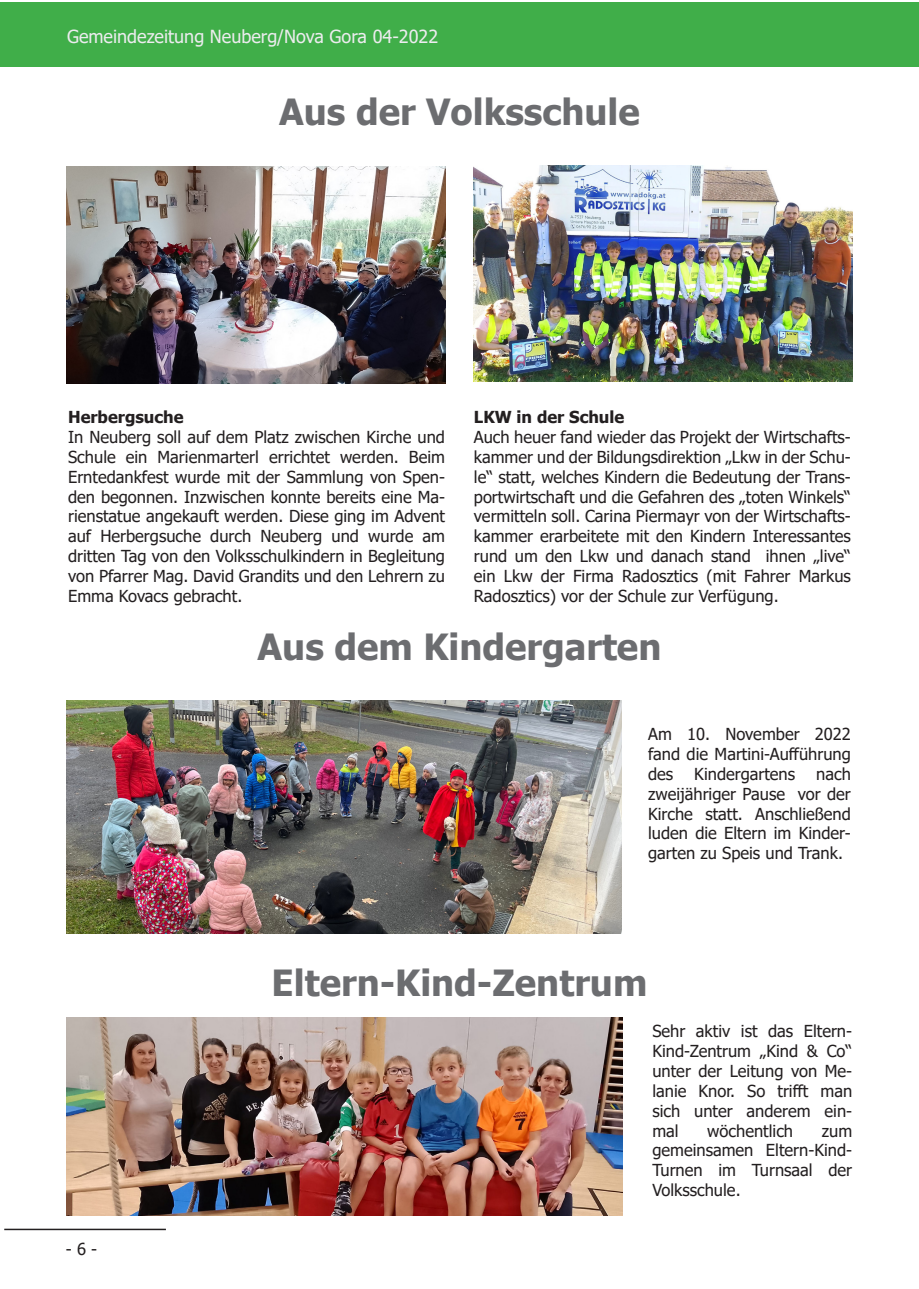
<style>
.page{position:relative;width:919px;height:1289px;background:#fff}
.page>*{position:absolute;margin:0;border:0;box-sizing:border-box;transform-origin:0 0}
.t1{font:700 36px "Tahoma";color:#6c6d70}
.t2{font:18px "Tahoma";color:#ececee}
.t3{font:16.5px/19.8px "Tahoma";color:#231f20;text-align:justify}
.t4{font:700 16.5px "Tahoma";color:#231f20}
</style>
<div class="page">
<div style="left:0;top:2px;width:906px;height:65px;background:#40ae49"></div>
<div style="left:897px;top:2px;width:21px;height:65px;background:#40ae49"></div>
<hr style="left:4px;top:1228px;width:162px;height:2px;background:#231f20">
<img style="left:474px;top:165px;width:378px;height:216px">
<img style="left:67px;top:167px;width:378px;height:216px">
<img style="left:67px;top:1017px;width:555px;height:198px">
<img style="left:67px;top:700px;width:554px;height:233px">
<p class="t2" style="left:67px;top:24px;width:372px">Gemeindezeitung Neuberg/Nova Gora 04-2022</p>
<h1 class="t1" style="left:279px;top:87px;width:362px">Aus der Volksschule</h1>
<p class="t4" style="left:68px;top:406px;width:117px">Herbergsuche</p>
<p class="t3" style="left:68px;top:428px;width:378px">In Neuberg soll auf dem Platz zwischen Kirche und Schule ein Marienmarterl errichtet werden. Beim Erntedankfest wurde mit der Sammlung von Spen&shy;den begonnen. Inzwischen konnte bereits eine Ma&shy;rienstatue angekauft werden. Diese ging im Advent auf Herbergsuche durch Neuberg und wurde am dritten Tag von den Volksschulkindern in Begleitung von Pfarrer Mag. David Grandits und den Lehrern zu Emma Kovacs gebracht.</p>
<h1 class="t1" style="left:257px;top:621px;width:405px">Aus dem Kindergarten</h1>
<p class="t4" style="left:474px;top:406px;width:152px">LKW in der Schule</p>
<p class="t3" style="left:474px;top:428px;width:378px">Auch heuer fand wieder das Projekt der Wirtschafts&shy;kammer und der Bildungsdirektion „Lkw in der Schu&shy;le“ statt, welches Kindern die Bedeutung der Trans&shy;portwirtschaft und die Gefahren des „toten Winkels“ vermitteln soll. Carina Piermayr von der Wirtschafts&shy;kammer erarbeitete mit den Kindern Interessantes rund um den Lkw und danach stand ihnen „live“ ein Lkw der Firma Radosztics (mit Fahrer Markus Radosztics) vor der Schule zur Verfügung.</p>
<p class="t3" style="left:648px;top:725px;width:204px">Am 10. November 2022 fand die Martini-Aufführung des</p>
<p class="t3" style="left:648px;top:765px;width:204px;text-indent:168px">nach zweijähriger Pause vor der Kirche statt. Anschließend luden die Eltern im Kinder&shy;garten zu Speis und Trank.</p>
<p class="t3" style="left:694px;top:765px;width:102px">Kindergartens</p>
<h1 class="t1" style="left:271px;top:958px;width:377px">Eltern-Kind-Zentrum</h1>
<p class="t3" style="left:66px;top:1240px;width:33px">- 6 -</p>
<p class="t3" style="left:652px;top:1022px;width:201px">Sehr aktiv ist das Eltern-Kind-Zentrum „Kind &amp; Co“ unter der Leitung von Me&shy;lanie Knor. So trifft man sich unter anderem ein&shy;mal</p>
<p class="t3" style="left:707px;top:1121px;width:87px">wöchentlich</p>
<p class="t3" style="left:652px;top:1121px;width:201px;text-indent:169px">zum gemeinsamen Eltern-Kind-Turnen im Turnsaal der Volksschule.</p>
</div>
